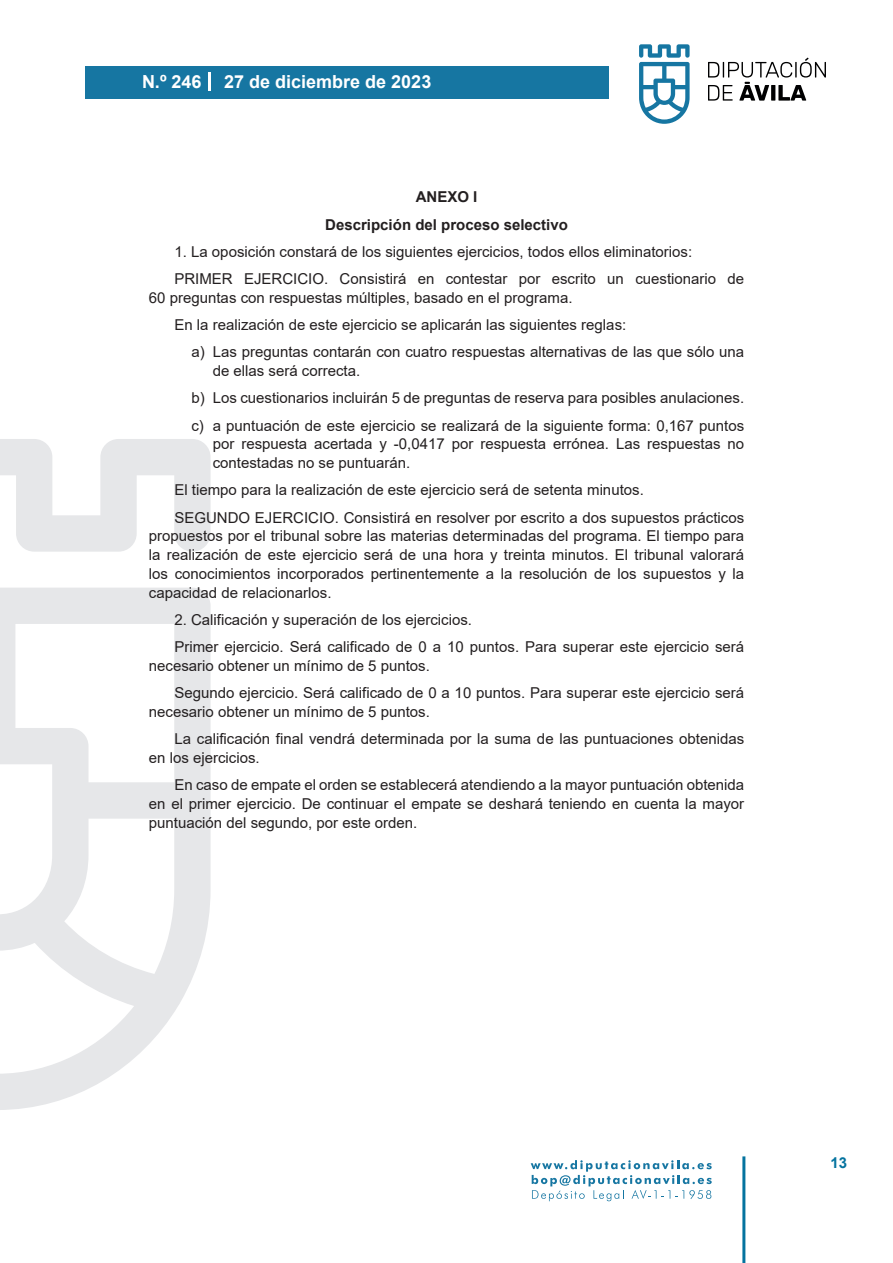
<style>
.page{position:relative;width:893px;height:1263px;background:#fff}
.page>*{position:absolute;margin:0;border:0;box-sizing:border-box;transform-origin:0 0}
.t1{font:700 18px "Arial";color:#fff}
.texto_normal{font:15px/18.8px "Arial";color:#231f20}
.texto_centrado{font:700 15px "Arial";color:#231f20}
.t2{font:700 15px "Arial";color:#04739f}
</style>
<div class="page">
<svg style="left:531px;top:1160px;width:181px;height:41px"></svg>
<div style="left:85px;top:66px;width:523px;height:33px;background:#1676a2"></div>
<svg style="left:639px;top:44px;width:51px;height:80px"></svg>
<svg style="left:708px;top:58px;width:118px;height:43px"></svg>
<hr style="left:742px;top:1156px;width:3px;height:107px;background:#04739f">
<svg style="left:208px;top:72px;width:2px;height:18px"></svg>
<svg style="left:0;top:439px;width:211px;height:671px"></svg>
<p class="t1" style="left:142px;top:69px;width:61px">N.º 246</p>
<p class="t1" style="left:224px;top:69px;width:209px">27 de diciembre de 2023</p>
<p class="texto_centrado" style="left:416px;top:187px;width:63px">ANEXO I</p>
<p class="texto_centrado" style="left:325px;top:214px;width:244px">Descripción del proceso selectivo</p>
<p class="texto_normal" style="left:174px;top:242px;width:519px">1. La oposición constará de los siguientes ejercicios, todos ellos eliminatorios:</p>
<p class="texto_normal" style="left:149px;top:269px;width:597px;text-indent:26px">PRIMER EJERCICIO. Consistirá en contestar por escrito un cuestionario de<br>60 preguntas con respuestas múltiples, basado en el programa.</p>
<p class="texto_normal" style="left:174px;top:315px;width:453px">En la realización de este ejercicio se aplicarán las siguientes reglas:</p>
<p class="texto_normal" style="left:213px;top:343px;width:533px;text-indent:-21px">a) Las preguntas contarán con cuatro respuestas alternativas de las que sólo una de ellas será correcta.</p>
<p class="texto_normal" style="left:191px;top:389px;width:554px">b) Los cuestionarios incluirán 5 de preguntas de reserva para posibles anulaciones.</p>
<p class="texto_normal" style="left:213px;top:416px;width:533px;text-align:justify;text-indent:-21px">c) a puntuación de este ejercicio se realizará de la siguiente forma: 0,167 puntos por respuesta acertada y -0,0417 por respuesta errónea. Las respuestas no contestadas no se puntuarán.</p>
<p class="texto_normal" style="left:174px;top:481px;width:471px">El tiempo para la realización de este ejercicio será de setenta minutos.</p>
<p class="texto_normal" style="left:149px;top:508px;width:597px;text-align:justify;text-indent:26px">SEGUNDO EJERCICIO. Consistirá en resolver por escrito a dos supuestos prácticos propuestos por el tribunal sobre las materias determinadas del programa. El tiempo para la realización de este ejercicio será de una hora y treinta minutos. El tribunal valorará los conocimientos incorporados pertinentemente a la resolución de los supuestos y la capacidad de relacionarlos.</p>
<p class="texto_normal" style="left:174px;top:610px;width:299px">2. Calificación y superación de los ejercicios.</p>
<p class="texto_normal" style="left:149px;top:637px;width:597px;text-indent:26px">Primer ejercicio. Será calificado de 0 a 10 puntos. Para superar este ejercicio será necesario obtener un mínimo de 5 puntos.</p>
<p class="texto_normal" style="left:149px;top:683px;width:597px;text-indent:26px">Segundo ejercicio. Será calificado de 0 a 10 puntos. Para superar este ejercicio será necesario obtener un mínimo de 5 puntos.</p>
<p class="texto_normal" style="left:149px;top:729px;width:597px;text-indent:26px">La calificación final vendrá determinada por la suma de las puntuaciones obtenidas en los ejercicios.</p>
<p class="texto_normal" style="left:149px;top:775px;width:597px;text-align:justify;text-indent:26px">En caso de empate el orden se establecerá atendiendo a la mayor puntuación obtenida en el primer ejercicio. De continuar el empate se deshará teniendo en cuenta la mayor puntuación del segundo, por este orden.</p>
<p class="t2" style="left:831px;top:1152px;width:18px">13</p>
</div>
